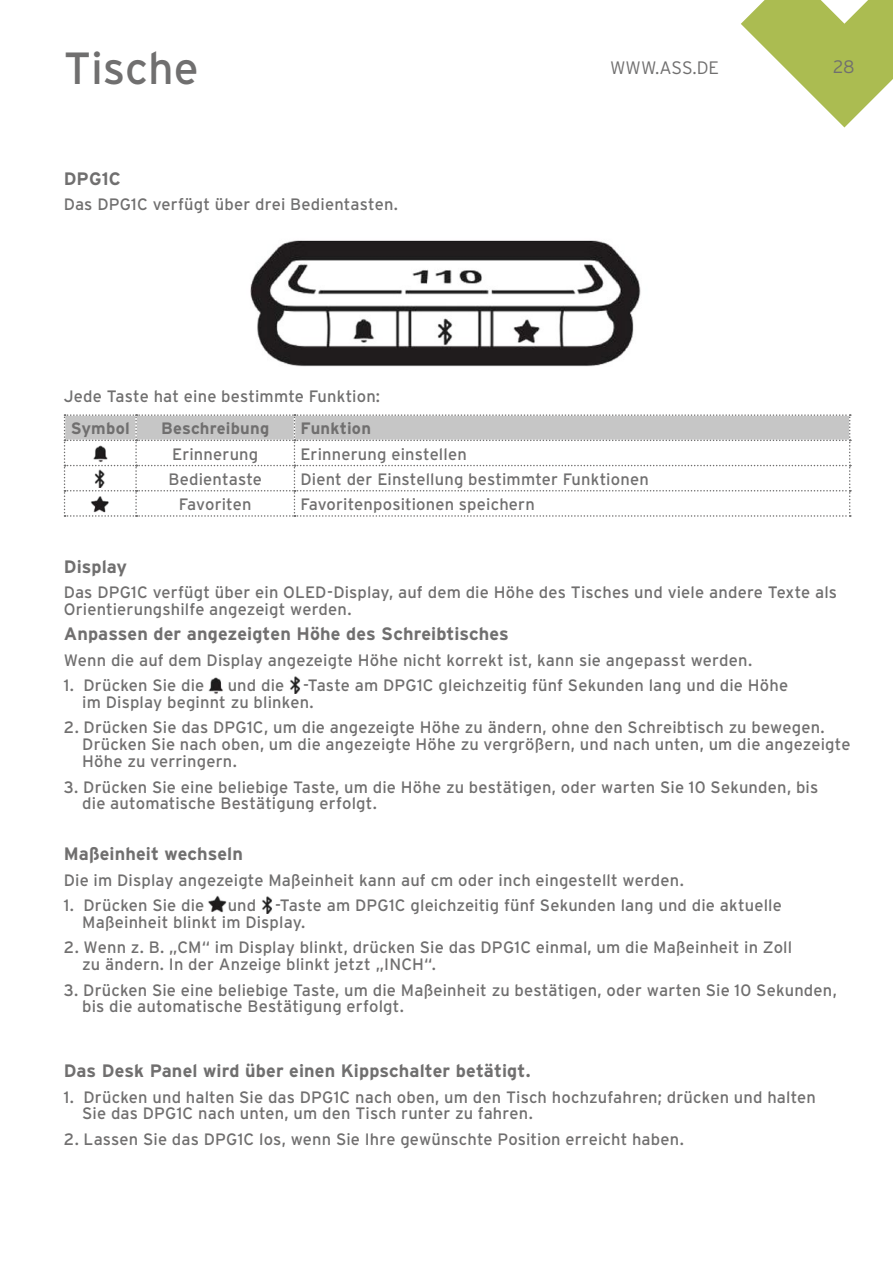
<style>
.page{position:relative;width:893px;height:1263px;background:#fff}
.page>*{position:absolute;margin:0;border:0;box-sizing:border-box;transform-origin:0 0}
.t1{font:45px "Interstate";letter-spacing:-.005em;color:#706f6f}
.t2{font:700 18px "Interstate";letter-spacing:.005em;color:#706f6f}
.t3{font:300 18px "Interstate";color:#706f6f}
.t4{font:16.5px/17px "Interstate";letter-spacing:.01em;color:#706f6f}
.t5{font:700 16.5px "Interstate";letter-spacing:.01em;color:#706f6f}
</style>
<div class="page">
<svg style="left:741px;top:0;width:152px;height:127px"></svg>
<img style="left:250px;top:240px;width:391px;height:127px">
<svg style="left:64px;top:414px;width:787px;height:103px"></svg>
<img style="left:89px;top:443px;width:22px;height:20px">
<img style="left:208px;top:677px;width:15px;height:17px">
<img style="left:89px;top:467px;width:22px;height:20px">
<img style="left:290px;top:676px;width:10px;height:18px">
<img style="left:262px;top:896px;width:10px;height:17px">
<img style="left:89px;top:493px;width:22px;height:20px">
<img style="left:208px;top:895px;width:19px;height:18px">
<h1 class="t1" style="left:64px;top:43px;width:136px">Tische</h1>
<p class="t2" style="left:64px;top:168px;width:59px">DPG1C</p>
<p class="t4" style="left:64px;top:195px;width:336px">Das DPG1C verfügt über drei Bedientasten.</p>
<p class="t4" style="left:64px;top:387px;width:318px">Jede Taste hat eine bestimmte Funktion:</p>
<p class="t3" style="left:610px;top:58px;width:110px">WWW.ASS.DE</p>
<p class="t5" style="left:71px;top:419px;width:60px">Symbol</p>
<p class="t5" style="left:161px;top:419px;width:110px">Beschreibung</p>
<p class="t5" style="left:300px;top:419px;width:72px">Funktion</p>
<p class="t4" style="left:172px;top:445px;width:88px">Erinnerung</p>
<p class="t4" style="left:300px;top:445px;width:168px">Erinnerung einstellen</p>
<p class="t4" style="left:168px;top:470px;width:95px">Bedientaste</p>
<p class="t4" style="left:300px;top:470px;width:350px">Dient der Einstellung bestimmter Funktionen</p>
<p class="t4" style="left:179px;top:495px;width:74px">Favoriten</p>
<p class="t4" style="left:300px;top:495px;width:236px">Favoritenpositionen speichern</p>
<p class="t3" style="left:833px;top:56px;width:23px">28</p>
<p class="t2" style="left:64px;top:556px;width:65px">Display</p>
<p class="t4" style="left:64px;top:584px;width:775px">Das DPG1C verfügt über ein OLED-Display, auf dem die Höhe des Tisches und viele andere Texte als<br>Orientierungshilfe angezeigt werden.</p>
<p class="t2" style="left:64px;top:624px;width:447px">Anpassen der angezeigten Höhe des Schreibtisches</p>
<p class="t4" style="left:64px;top:651px;width:690px">Wenn die auf dem Display angezeigte Höhe nicht korrekt ist, kann sie angepasst werden.</p>
<p class="t4" style="left:64px;top:677px;width:142px">1. Drücken Sie die</p>
<p class="t4" style="left:82px;top:677px;width:707px;text-indent:145px">und die -Taste am DPG1C gleichzeitig fünf Sekunden lang und die Höhe im Display beginnt zu blinken.</p>
<p class="t4" style="left:82px;top:719px;width:770px;text-indent:-18px">2. Drücken Sie das DPG1C, um die angezeigte Höhe zu ändern, ohne den Schreibtisch zu bewegen.<br>Drücken Sie nach oben, um die angezeigte Höhe zu vergrößern, und nach unten, um die angezeigte<br>Höhe zu verringern.</p>
<p class="t4" style="left:82px;top:778px;width:737px;text-indent:-18px">3. Drücken Sie eine beliebige Taste, um die Höhe zu bestätigen, oder warten Sie 10 Sekunden, bis die automatische Bestätigung erfolgt.</p>
<p class="t2" style="left:64px;top:844px;width:181px">Maßeinheit wechseln</p>
<p class="t4" style="left:64px;top:871px;width:622px">Die im Display angezeigte Maßeinheit kann auf cm oder inch eingestellt werden.</p>
<p class="t4" style="left:64px;top:896px;width:142px">1. Drücken Sie die</p>
<p class="t4" style="left:82px;top:896px;width:701px;text-indent:145px">und -Taste am DPG1C gleichzeitig fünf Sekunden lang und die aktuelle<br>Maßeinheit blinkt im Display.</p>
<p class="t4" style="left:82px;top:939px;width:711px;text-indent:-18px">2. Wenn z. B. „CM“ im Display blinkt, drücken Sie das DPG1C einmal, um die Maßeinheit in Zoll zu ändern. In der Anzeige blinkt jetzt „INCH“.</p>
<p class="t4" style="left:82px;top:981px;width:756px;text-indent:-18px">3. Drücken Sie eine beliebige Taste, um die Maßeinheit zu bestätigen, oder warten Sie 10 Sekunden, bis die automatische Bestätigung erfolgt.</p>
<p class="t2" style="left:64px;top:1061px;width:468px">Das Desk Panel wird über einen Kippschalter betätigt.</p>
<p class="t4" style="left:82px;top:1088px;width:735px;text-indent:-18px">1. Drücken und halten Sie das DPG1C nach oben, um den Tisch hochzufahren; drücken und halten<br>Sie das DPG1C nach unten, um den Tisch runter zu fahren.</p>
<p class="t4" style="left:64px;top:1130px;width:622px">2. Lassen Sie das DPG1C los, wenn Sie Ihre gewünschte Position erreicht haben.</p>
</div>
